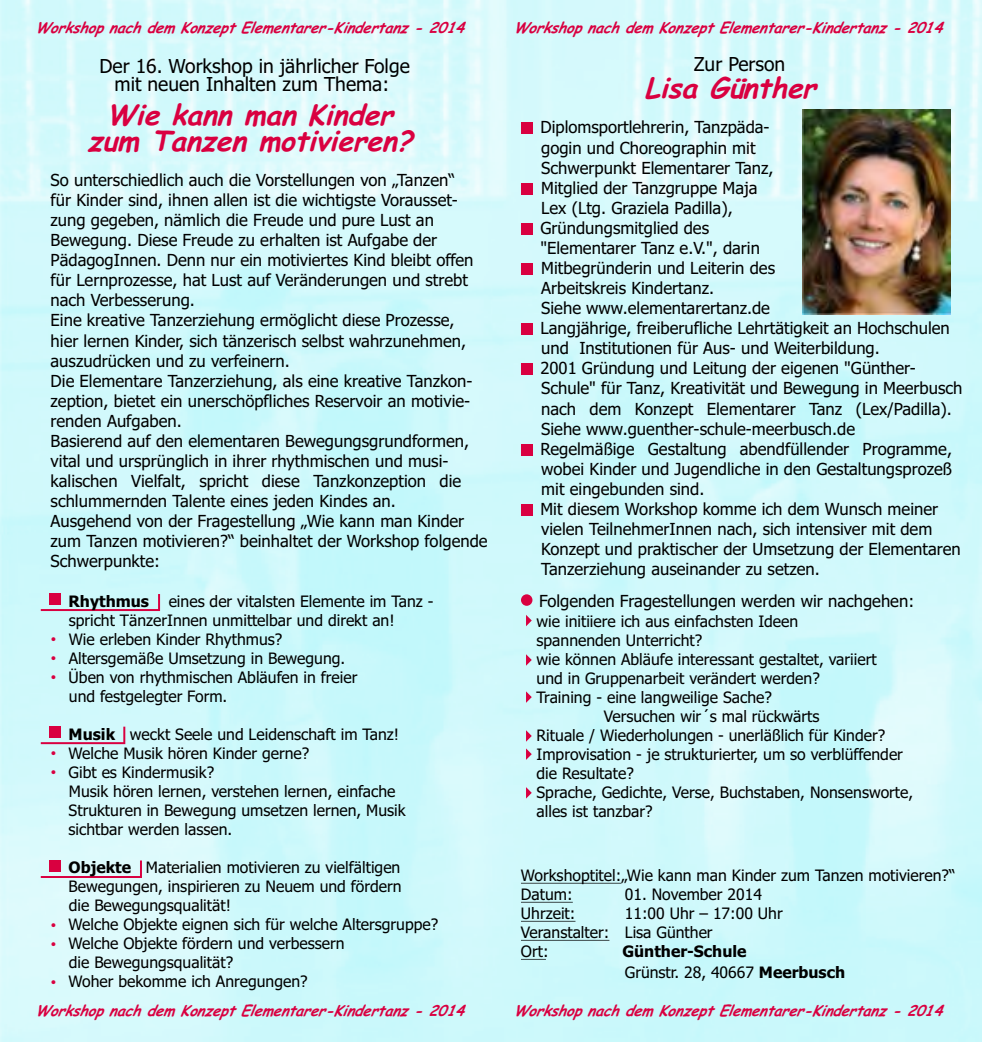
<style>
.page{position:relative;width:982px;height:1042px;background:#fff}
.page>*{position:absolute;margin:0;border:0;box-sizing:border-box;transform-origin:0 0}
.t1{font:italic 700 28px/25.7px "Comic Sans MS";color:#d90040;text-align:center}
.t2{font:19.25px/18.7px "Tahoma";color:#000;text-align:center}
.t3{font:16.62px/20.1px "Tahoma";color:#000}
.t4{font:15.75px/19.1px "Tahoma";color:#000}
.t5{font:700 15.75px/20.1px "Tahoma";color:#000}
.t6{font:italic 700 14.88px "Comic Sans MS";color:#d90040}
.s1{font-weight:700}
.s2{font-weight:400}
</style>
<div class="page">
<img style="left:0;top:0;width:982px;height:1041px">
<div style="left:50px;top:593px;width:11px;height:12px;background:#d90040"></div>
<div style="left:521px;top:594px;width:11px;height:11px;background:#d90040;border-radius:6px"></div>
<hr style="left:521px;top:882px;width:100px;height:1px;background:#000">
<hr style="left:521px;top:901px;width:52px;height:1px;background:#000">
<hr style="left:521px;top:920px;width:54px;height:1px;background:#000">
<hr style="left:521px;top:939px;width:88px;height:1px;background:#000">
<svg style="left:521px;top:958px;width:25px;height:1px"></svg>
<div style="left:521px;top:122px;width:11px;height:11px;background:#d90040"></div>
<div style="left:521px;top:183px;width:11px;height:11px;background:#d90040"></div>
<div style="left:521px;top:223px;width:11px;height:11px;background:#d90040"></div>
<div style="left:521px;top:263px;width:11px;height:12px;background:#d90040"></div>
<div style="left:521px;top:323px;width:11px;height:12px;background:#d90040"></div>
<div style="left:521px;top:363px;width:11px;height:12px;background:#d90040"></div>
<div style="left:521px;top:444px;width:11px;height:11px;background:#d90040"></div>
<div style="left:521px;top:504px;width:11px;height:11px;background:#d90040"></div>
<svg style="left:526px;top:614px;width:6px;height:12px"></svg>
<svg style="left:526px;top:654px;width:6px;height:11px"></svg>
<svg style="left:526px;top:691px;width:6px;height:11px"></svg>
<svg style="left:526px;top:730px;width:6px;height:11px"></svg>
<svg style="left:526px;top:748px;width:6px;height:11px"></svg>
<svg style="left:526px;top:787px;width:6px;height:11px"></svg>
<img style="left:802px;top:109px;width:148px;height:205px">
<svg style="left:41px;top:594px;width:119px;height:17px;background:#cfc8d6"></svg>
<svg style="left:52px;top:636px;width:4px;height:4px"></svg>
<svg style="left:52px;top:655px;width:4px;height:4px"></svg>
<svg style="left:52px;top:674px;width:4px;height:4px"></svg>
<svg style="left:41px;top:726px;width:84px;height:18px;background:#d2c3d3"></svg>
<svg style="left:52px;top:751px;width:4px;height:3px"></svg>
<svg style="left:52px;top:770px;width:4px;height:3px"></svg>
<svg style="left:41px;top:860px;width:101px;height:17px;background:#dcd1dd"></svg>
<svg style="left:52px;top:923px;width:3px;height:4px"></svg>
<svg style="left:52px;top:942px;width:3px;height:4px"></svg>
<svg style="left:52px;top:980px;width:3px;height:4px"></svg>
<p class="t6" style="left:35px;top:21px;width:436px">WorkshopnachdemKonzeptElementarer-Kindertanz-2014</p>
<p class="t6" style="left:513px;top:21px;width:436px">WorkshopnachdemKonzeptElementarer-Kindertanz-2014</p>
<p class="t2" style="left:100px;top:58px;width:312px">Der 16. Workshop in jährlicher Folge mit neuen Inhalten zum Thema:</p>
<p class="t2" style="left:694px;top:56px;width:93px">Zur Person</p>
<h1 class="t1" style="left:644px;top:78px;width:181px">Lisa Günther</h1>
<h1 class="t1" style="left:87px;top:105px;width:334px">Wie kann man Kinder zum Tanzen motivieren?</h1>
<p class="t3" style="left:51px;top:171px;width:438px">So unterschiedlich auch die Vorstellungen von „Tanzen“<br>für Kinder sind, ihnen allen ist die wichtigste Vorausset&shy;zung gegeben, nämlich die Freude und pure Lust an Bewegung. Diese Freude zu erhalten ist Aufgabe der PädagogInnen. Denn nur ein motiviertes Kind bleibt offen für Lernprozesse, hat Lust auf Veränderungen und strebt nach Verbesserung.<br>Eine kreative Tanzerziehung ermöglicht diese Prozesse,<br>hier lernen Kinder, sich tänzerisch selbst wahrzunehmen, auszudrücken und zu verfeinern.<br>Die Elementare Tanzerziehung, als eine kreative Tanzkon&shy;zeption, bietet ein unerschöpfliches Reservoir an motivie&shy;renden Aufgaben.<br>Basierend auf den elementaren Bewegungsgrundformen, vital und ursprünglich in ihrer rhythmischen und musi&shy;kalischen Vielfalt, spricht diese Tanzkonzeption die schlummernden Talente eines jeden Kindes an.<br>Ausgehend von der Fragestellung „Wie kann man Kinder zum Tanzen motivieren?“ beinhaltet der Workshop folgende Schwerpunkte:</p>
<p class="t5" style="left:69px;top:592px;width:82px">Rhythmus</p>
<p class="t4" style="left:169px;top:592px;width:266px">eines der vitalsten Elemente im Tanz -</p>
<p class="t4" style="left:69px;top:611px;width:327px">spricht TänzerInnen unmittelbar und direkt an!<br>Wie erleben Kinder Rhythmus?<br>Altersgemäße Umsetzung in Bewegung.<br>Üben von rhythmischen Abläufen in freier<br>und festgelegter Form.</p>
<p class="t4" style="left:69px;top:725px;width:339px"><span class="s1">Musik</span> weckt Seele und Leidenschaft im Tanz!<br>Welche Musik hören Kinder gerne?<br>Gibt es Kindermusik?<br>Musik hören lernen, verstehen lernen, einfache Strukturen in Bewegung umsetzen lernen, Musik sichtbar werden lassen.</p>
<p class="t4" style="left:69px;top:859px;width:371px"><span class="s1">Objekte</span> Materialien motivieren zu vielfältigen Bewegungen, inspirieren zu Neuem und fördern<br>die Bewegungsqualität!<br>Welche Objekte eignen sich für welche Altersgruppe?<br>Welche Objekte fördern und verbessern<br>die Bewegungsqualität?<br>Woher bekomme ich Anregungen?</p>
<p class="t3" style="left:540px;top:119px;width:423px">Diplomsportlehrerin, Tanzpäda-<br>gogin und Choreographin mit<br>Schwerpunkt Elementarer Tanz,<br>Mitglied der Tanzgruppe Maja<br>Lex (Ltg. Graziela Padilla),<br>Gründungsmitglied des<br>"Elementarer Tanz e.V.", darin<br>Mitbegründerin und Leiterin des<br>Arbeitskreis Kindertanz.<br>Siehe www.elementarertanz.de<br>Langjährige, freiberufliche Lehrtätigkeit an Hochschulen und Institutionen für Aus- und Weiterbildung.<br>2001 Gründung und Leitung der eigenen "Günther-Schule" für Tanz, Kreativität und Bewegung in Meerbusch nach dem Konzept Elementarer Tanz (Lex/Padilla).<br>Siehe www.guenther-schule-meerbusch.de<br>Regelmäßige Gestaltung abendfüllender Programme, wobei Kinder und Jugendliche in den Gestaltungsprozeß mit eingebunden sind.<br>Mit diesem Workshop komme ich dem Wunsch meiner vielen TeilnehmerInnen nach, sich intensiver mit dem Konzept und praktischer der Umsetzung der Elementaren Tanzerziehung auseinander zu setzen.</p>
<p class="t3" style="left:539px;top:592px;width:376px">Folgenden Fragestellungen werden wir nachgehen:</p>
<p class="t4" style="left:536px;top:612px;width:263px">wie initiiere ich aus einfachsten Ideen</p>
<p class="t4" style="left:536px;top:631px;width:167px">spannenden Unterricht?</p>
<p class="t4" style="left:536px;top:650px;width:342px">wie können Abläufe interessant gestaltet, variiert</p>
<p class="t4" style="left:536px;top:669px;width:285px">und in Gruppenarbeit verändert werden?</p>
<p class="t4" style="left:536px;top:688px;width:237px">Training - eine langweilige Sache?</p>
<p class="t4" style="left:604px;top:707px;width:217px">Versuchen wir´s mal rückwärts</p>
<p class="t4" style="left:536px;top:726px;width:350px">Rituale / Wiederholungen - unerläßlich für Kinder?</p>
<p class="t4" style="left:536px;top:745px;width:368px">Improvisation - je strukturierter, um so verblüffender</p>
<p class="t4" style="left:536px;top:764px;width:99px">die Resultate?</p>
<p class="t4" style="left:536px;top:783px;width:378px">Sprache, Gedichte, Verse, Buchstaben, Nonsensworte,</p>
<p class="t4" style="left:536px;top:802px;width:117px">alles ist tanzbar?</p>
<p class="t4" style="left:521px;top:867px;width:436px">Workshoptitel:„Wie kann man Kinder zum Tanzen motivieren?“<br>Datum:</p>
<p class="t4" style="left:625px;top:886px;width:139px">01. November 2014</p>
<p class="t4" style="left:521px;top:905px;width:263px;text-indent:104px">11:00 Uhr – 17:00 Uhr<br>Veranstalter: Lisa Günther<br>Ort:</p>
<p class="t4" style="left:521px;top:905px;width:56px">Uhrzeit:</p>
<p class="t5" style="left:622px;top:942px;width:224px">Günther-Schule<br><span class="s2">Grünstr. 28, 40667</span> Meerbusch</p>
<p class="t6" style="left:35px;top:1003px;width:436px">WorkshopnachdemKonzeptElementarer-Kindertanz-2014</p>
<p class="t6" style="left:513px;top:1003px;width:436px">WorkshopnachdemKonzeptElementarer-Kindertanz-2014</p>
</div>
